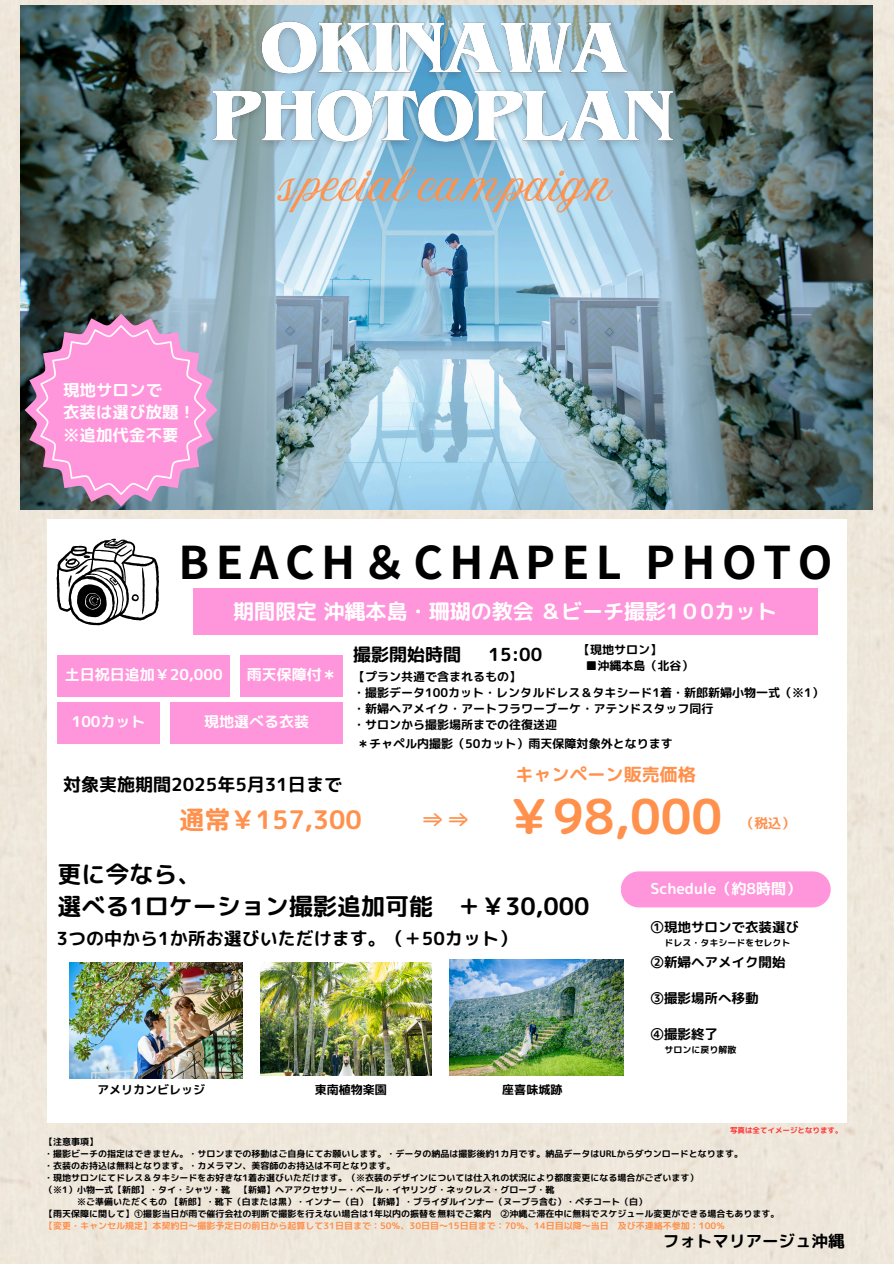
<style>
.page{position:relative;width:894px;height:1264px;background:#fff}
.page>*{position:absolute;margin:0;border:0;box-sizing:border-box;transform-origin:0 0}
.t1{font:48px "rounded mplus 1 p bold";color:#ff914d}
.t2{font:700 45px "irohakaku C";letter-spacing:.145em;color:#000}
.t3{font:45px "Amoresa Aged";color:#ff914d}
.t4{font:25.5px "rounded mplus 1 p bold";color:#ff914d}
.t5{font:24px/32.7px "rounded mplus 1 p bold";color:#000}
.t6{font:21px "rounded mplus 1 p bold";color:#fff}
.t7{font:18px "rounded mplus 1 p bold";color:#000}
.t8{font:18px "rounded mplus 1 p bold";color:#ff914d}
.t9{font:16.5px "rounded mplus 1 p bold";color:#fff}
.t10{font:16.5px "rounded mplus 1 p bold";color:#000}
.t11{font:15px "rounded mplus 1 p bold";color:#fff}
.t12{font:13.5px "rounded mplus 1 p bold";color:#000}
.t13{font:13.5px "rounded mplus 1 p bold";color:#ff914d}
.t14{font:12px "rounded mplus 1 p bold";color:#000}
.t15{font:9px "rounded mplus 1 p bold";color:#000}
.t16{font:9px "rounded mplus 1 p bold";color:#ff914d}
.t17{font:7.5px "rounded mplus 1 p bold";color:#ff3131}
</style>
<div class="page">
<div style="left:0;top:0;width:893px;height:1263px;background:#efe6db"></div>
<div style="left:47px;top:518px;width:799px;height:604px;background:#fff"></div>
<div style="left:193px;top:588px;width:624px;height:46px;background:#ff95db"></div>
<div style="left:57px;top:655px;width:173px;height:41px;background:#ff95db"></div>
<div style="left:240px;top:655px;width:103px;height:41px;background:#ff95db"></div>
<svg style="left:57px;top:538px;width:102px;height:87px"></svg>
<div style="left:170px;top:702px;width:173px;height:41px;background:#ff95db"></div>
<div style="left:57px;top:702px;width:103px;height:41px;background:#ff95db"></div>
<img style="left:20px;top:5px;width:852px;height:504px">
<svg style="left:25px;top:313px;width:193px;height:193px"></svg>
<div style="left:620px;top:871px;width:210px;height:36px;background:#ff95db;border-radius:18px"></div>
<img style="left:69px;top:962px;width:174px;height:116px">
<img style="left:260px;top:963px;width:171px;height:112px">
<img style="left:450px;top:959px;width:173px;height:116px">
<img style="left:201px;top:13px;width:483px;height:152px">
<p class="t9" style="left:63px;top:378px;width:100px">現地サロンで</p>
<h3 class="t9" style="left:63px;top:400px;width:133px">衣装は選び放題！</h3>
<p class="t9" style="left:63px;top:423px;width:117px">※追加代金不要</p>
<p class="t3" style="left:277px;top:159px;width:334px">special campaign</p>
<p class="t2" style="left:178px;top:530px;width:655px">BEACH＆CHAPEL PHOTO</p>
<p class="t6" style="left:233px;top:596px;width:545px">期間限定沖縄本島・珊瑚の教会＆ビーチ撮影1０0カット</p>
<h4 class="t11" style="left:65px;top:664px;width:159px">土日祝日追加￥20,000</h4>
<p class="t11" style="left:247px;top:664px;width:91px">雨天保障付＊</p>
<p class="t11" style="left:72px;top:711px;width:75px">100カット</p>
<p class="t11" style="left:204px;top:711px;width:106px">現地選べる衣装</p>
<h5 class="t7" style="left:63px;top:771px;width:280px">対象実施期間2025年5月31日まで</h5>
<p class="t14" style="left:578px;top:641px;width:86px">【現地サロン】</p>
<p class="t14" style="left:585px;top:657px;width:110px">■沖縄本島（北谷）</p>
<h6 class="t7" style="left:353px;top:641px;width:110px">撮影開始時間</h6>
<h6 class="t7" style="left:488px;top:641px;width:55px">15:00</h6>
<p class="t14" style="left:353px;top:667px;width:170px">【プラン共通で含まれるもの】</p>
<p class="t14" style="left:353px;top:683px;width:472px">・撮影データ100カット・レンタルドレス＆タキシード1着・新郎新婦小物一式（※1）</p>
<p class="t14" style="left:353px;top:699px;width:362px">・新婦ヘアメイク・アートフラワーブーケ・アテンドスタッフ同行</p>
<p class="t14" style="left:353px;top:715px;width:206px">・サロンから撮影場所までの往復送迎</p>
<p class="t14" style="left:357px;top:735px;width:317px">＊チャペル内撮影（50カット）雨天保障対象外となります</p>
<p class="t8" style="left:515px;top:761px;width:182px">キャンペーン販売価格</p>
<p class="t1" style="left:505px;top:782px;width:218px">￥98,000</p>
<p class="t5" style="left:57px;top:857px;width:533px">更に今なら、<br>選べる1ロケーション撮影追加可能 ＋￥30,000</p>
<p class="t12" style="left:650px;top:917px;width:150px">①現地サロンで衣装選び</p>
<p class="t12" style="left:650px;top:952px;width:137px">②新婦ヘアメイク開始</p>
<p class="t12" style="left:650px;top:988px;width:110px">③撮影場所へ移動</p>
<p class="t12" style="left:650px;top:1024px;width:69px">④撮影終了</p>
<h2 class="t4" style="left:179px;top:801px;width:184px">通常￥157,300</h2>
<p class="t4" style="left:420px;top:801px;width:52px">⇒⇒</p>
<p class="t13" style="left:740px;top:813px;width:56px">（税込）</p>
<p class="t11" style="left:650px;top:877px;width:152px">Schedule（約8時間）</p>
<p class="t7" style="left:57px;top:925px;width:462px">3つの中から1か所お選びいただけます。（＋50カット）</p>
<p class="t15" style="left:664px;top:935px;width:128px">ドレス・タキシードをセレクト</p>
<p class="t14" style="left:97px;top:1081px;width:110px">アメリカンビレッジ</p>
<p class="t14" style="left:315px;top:1081px;width:74px">東南植物楽園</p>
<p class="t14" style="left:502px;top:1081px;width:62px">座喜味城跡</p>
<p class="t15" style="left:664px;top:1043px;width:74px">サロンに戻り解散</p>
<p class="t17" style="left:729px;top:1125px;width:114px">写真は全てイメージとなります。</p>
<p class="t15" style="left:44px;top:1135px;width:56px">【注意事項】</p>
<p class="t15" style="left:44px;top:1147px;width:700px">・撮影ビーチの指定はできません。・サロンまでの移動はご自身にてお願いします。・データの納品は撮影後約1カ月です。納品データはURLからダウンロードとなります。</p>
<p class="t15" style="left:44px;top:1159px;width:353px">・衣装のお持込は無料となります。・カメラマン、美容師のお持込は不可となります。</p>
<p class="t15" style="left:44px;top:1171px;width:655px">・現地サロンにてドレス＆タキシードをお好きな1着お選びいただけます。（※衣装のデザインについては仕入れの状況により都度変更になる場合がございます）</p>
<p class="t15" style="left:44px;top:1183px;width:511px">（※1）小物一式【新郎】・タイ・シャツ・靴 【新婦】ヘアアクセサリー・ベール・イヤリング・ネックレス・グローブ・靴</p>
<p class="t15" style="left:77px;top:1195px;width:571px">※ご準備いただくもの【新郎】・靴下（白または黒）・インナー（白）【新婦】・ブライダルインナー（ヌーブラ含む）・ペチコート（白）</p>
<p class="t15" style="left:44px;top:1207px;width:736px">【雨天保障に関して】①撮影当日が雨で催行会社の判断で撮影を行えない場合は1年以内の振替を無料でご案内 ②沖縄ご滞在中に無料でスケジュール変更ができる場合もあります。</p>
<h5 class="t16" style="left:44px;top:1219px;width:682px">【変更・キャンセル規定】本契約日～撮影予定日の前日から起算して31日目まで：50％、30日目～15日目まで：70％、14日目以降～当日 及び不連絡不参加：100％</h5>
<p class="t10" style="left:662px;top:1229px;width:183px">フォトマリアージュ沖縄</p>
</div>
